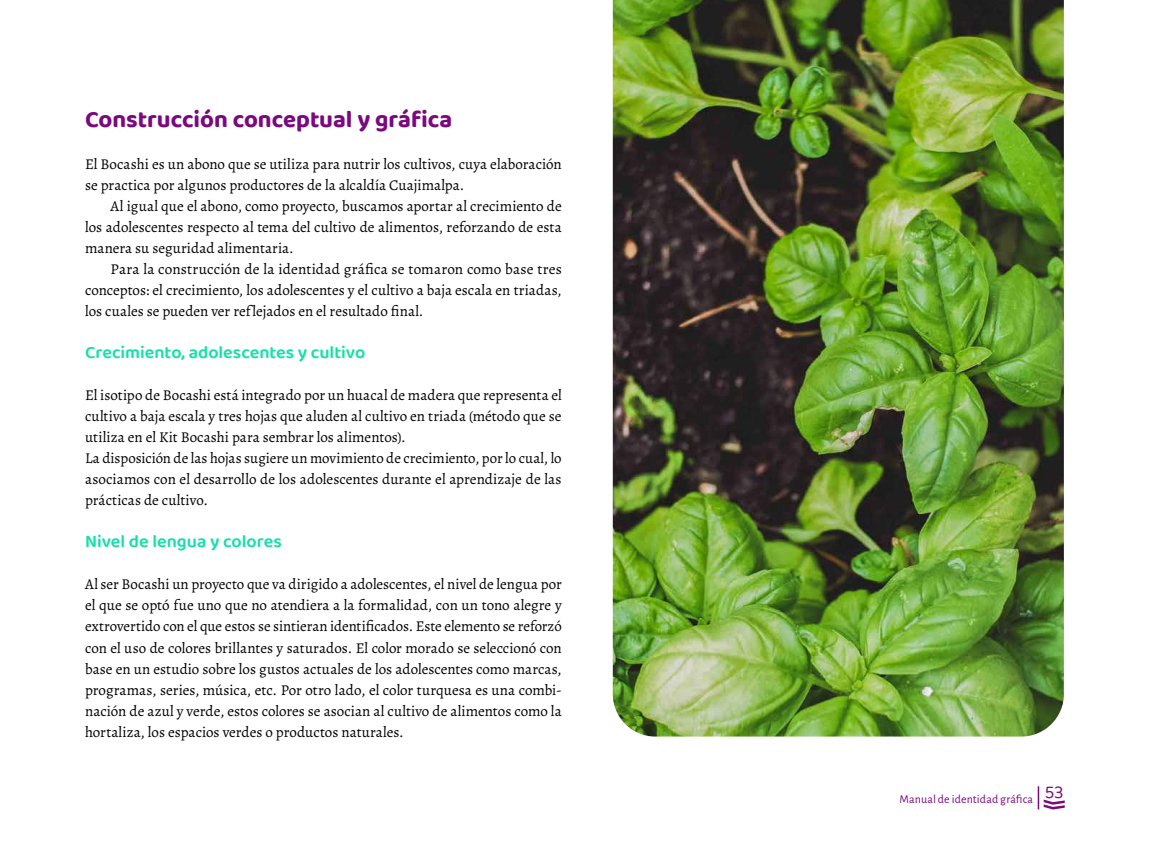
<style>
.page{position:relative;width:1149px;height:851px;background:#fff}
.page>*{position:absolute;margin:0;border:0;box-sizing:border-box;transform-origin:0 0}
.t1{font:700 24px "Baloo 2";letter-spacing:-.005em;color:#7b097e}
.t2{font:600 18px "Baloo 2";letter-spacing:-.005em;color:#14e0a8}
.t3{font:18px "Baloo 2";color:#7b097e}
.t4{font:15px/21px "Alegreya";color:#000;text-align:justify}
.t5{font:12px "Alegreya Sans";letter-spacing:.005em;color:#7b097e}
</style>
<div class="page">
<img style="left:612px;top:0;width:451px;height:736px">
<svg style="left:1037px;top:786px;width:27px;height:23px"></svg>
<h1 class="t1" style="left:85px;top:105px;width:368px">Construcción conceptual y gráfica</h1>
<p class="t4" style="left:85px;top:154px;width:478px">El Bocashi es un abono que se utiliza para nutrir los cultivos, cuya elaboración se practica por algunos productores de la alcaldía Cuajimalpa.</p>
<p class="t4" style="left:85px;top:196px;width:478px;text-indent:26px">Al igual que el abono, como proyecto, buscamos aportar al crecimiento de los adolescentes respecto al tema del cultivo de alimentos, reforzando de esta manera su seguridad alimentaria.</p>
<p class="t4" style="left:85px;top:259px;width:478px;text-indent:26px">Para la construcción de la identidad gráfica se tomaron como base tres conceptos: el crecimiento, los adolescentes y el cultivo a baja escala en triadas, los cuales se pueden ver reflejados en el resultado final.</p>
<p class="t2" style="left:85px;top:339px;width:281px">Crecimiento, adolescentes y cultivo</p>
<p class="t4" style="left:85px;top:385px;width:478px;text-align:left">El isotipo de Bocashi está integrado por un huacal de madera que representa el cultivo a baja escala y tres hojas que aluden al cultivo en triada (método que se utiliza en el Kit Bocashi para sembrar los alimentos).<br>La disposición de las hojas sugiere un movimiento de crecimiento, por lo cual, lo asociamos con el desarrollo de los adolescentes durante el aprendizaje de las prácticas de cultivo.</p>
<p class="t2" style="left:85px;top:528px;width:198px">Nivel de lengua y colores</p>
<p class="t4" style="left:85px;top:574px;width:478px">Al ser Bocashi un proyecto que va dirigido a adolescentes, el nivel de lengua por el que se optó fue uno que no atendiera a la formalidad, con un tono alegre y extrovertido con el que estos se sintieran identificados. Este elemento se reforzó con el uso de colores brillantes y saturados. El color morado se seleccionó con base en un estudio sobre los gustos actuales de los adolescentes como marcas, programas, series, música, etc. Por otro lado, el color turquesa es una combi&shy;nación de azul y verde, estos colores se asocian al cultivo de alimentos como la hortaliza, los espacios verdes o productos naturales.</p>
<p class="t5" style="left:899px;top:790px;width:135px">Manual de identidad gráfica</p>
<p class="t3" style="left:1044px;top:779px;width:21px">53</p>
</div>
